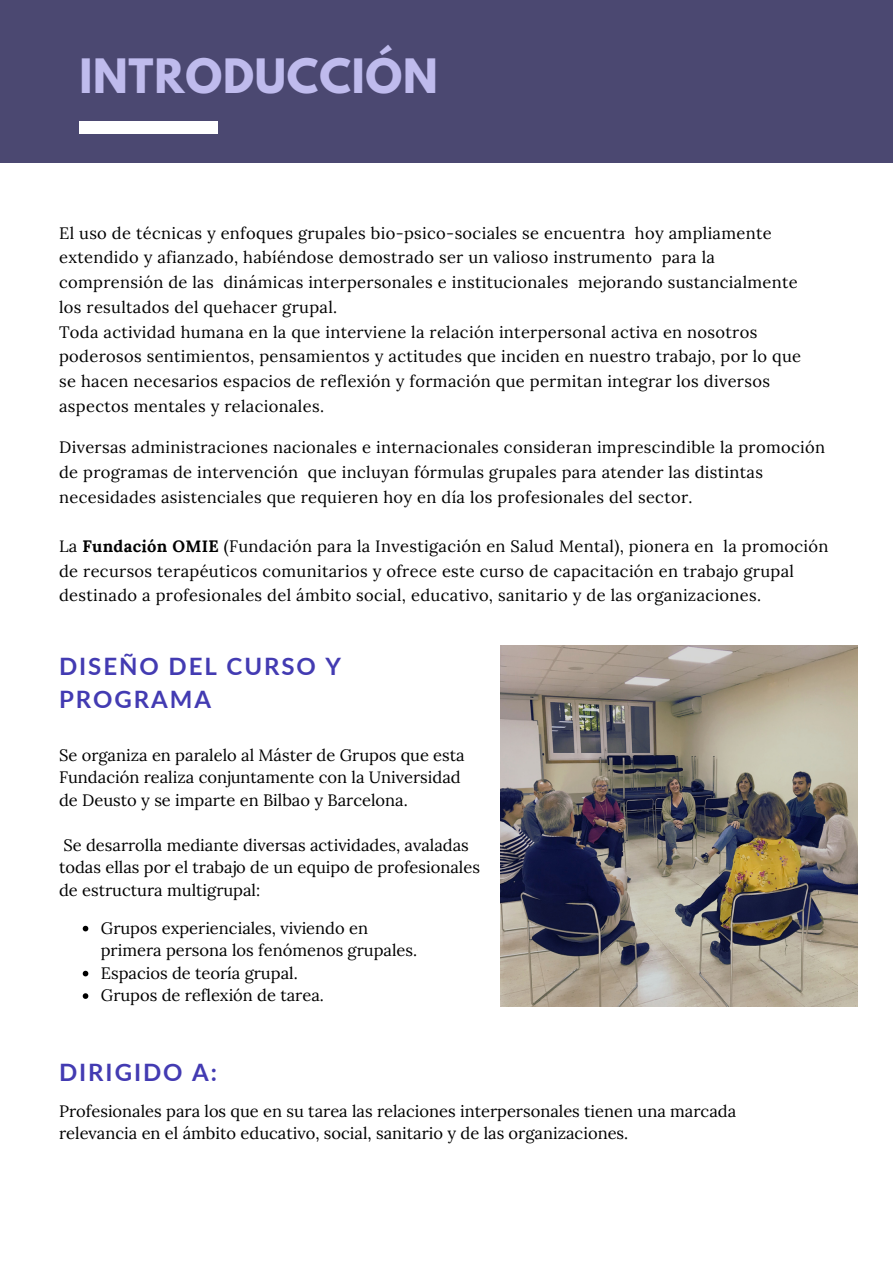
<style>
.page{position:relative;width:893px;height:1264px;background:#fff}
.page>*{position:absolute;margin:0;border:0;box-sizing:border-box;transform-origin:0 0}
.t1{font:700 42px "League Spartan";letter-spacing:.02em;color:#bfbbed}
.t2{font:700 24px/32.5px "Lato";letter-spacing:.08em;color:#433bb2}
.t3{font:16.5px/24.8px "Lora";letter-spacing:.02em;color:#000}
.t4{font:16.5px/22.5px "Lora";color:#000}
.s1{font-weight:700}
</style>
<div class="page">
<div style="left:0;top:0;width:892px;height:163px;background:#4b4871"></div>
<div style="left:79px;top:121px;width:139px;height:13px;background:#fff"></div>
<svg style="left:83px;top:925px;width:5px;height:6px"></svg>
<svg style="left:83px;top:970px;width:5px;height:6px"></svg>
<svg style="left:83px;top:993px;width:5px;height:5px"></svg>
<img style="left:501px;top:645px;width:356px;height:361px">
<p class="t1" style="left:79px;top:55px;width:360px">INTRODUCCIÓN</p>
<p class="t3" style="left:59px;top:220px;width:740px">El uso de técnicas y enfoques grupales bio-psico-sociales se encuentra hoy ampliamente extendido y afianzado, habíéndose demostrado ser un valioso instrumento para la comprensión de las dinámicas interpersonales e institucionales mejorando sustancialmente los resultados del quehacer grupal.</p>
<p class="t3" style="left:59px;top:319px;width:743px">Toda actividad humana en la que interviene la relación interpersonal activa en nosotros poderosos sentimientos, pensamientos y actitudes que inciden en nuestro trabajo, por lo que se hacen necesarios espacios de reflexión y formación que permitan integrar los diversos aspectos mentales y relacionales.</p>
<p class="t3" style="left:59px;top:434px;width:767px">Diversas administraciones nacionales e internacionales consideran imprescindible la promoción de programas de intervención que incluyan fórmulas grupales para atender las distintas necesidades asistenciales que requieren hoy en día los profesionales del sector.</p>
<p class="t3" style="left:59px;top:533px;width:770px">La <span class="s1">Fundación OMIE</span> (Fundación para la Investigación en Salud Mental), pionera en la promoción de recursos terapéuticos comunitarios y ofrece este curso de capacitación en trabajo grupal destinado a profesionales del ámbito social, educativo, sanitario y de las organizaciones.</p>
<p class="t2" style="left:59px;top:649px;width:283px">DISEÑO DEL CURSO Y<br>PROGRAMA</p>
<p class="t4" style="left:59px;top:743px;width:407px">Se organiza en paralelo al Máster de Grupos que esta<br>Fundación realiza conjuntamente con la Universidad de Deusto y se imparte en Bilbao y Barcelona.</p>
<p class="t4" style="left:59px;top:833px;width:422px">Se desarrolla mediante diversas actividades, avaladas todas ellas por el trabajo de un equipo de profesionales de estructura multigrupal:</p>
<p class="t4" style="left:101px;top:916px;width:318px">Grupos experienciales, viviendo en primera persona los fenómenos grupales.</p>
<p class="t4" style="left:101px;top:961px;width:198px">Espacios de teoría grupal.</p>
<p class="t4" style="left:101px;top:983px;width:225px">Grupos de reflexión de tarea.</p>
<p class="t2" style="left:59px;top:1055px;width:159px">DIRIGIDO A:</p>
<p class="t4" style="left:59px;top:1099px;width:678px">Profesionales para los que en su tarea las relaciones interpersonales tienen una marcada relevancia en el ámbito educativo, social, sanitario y de las organizaciones.</p>
</div>
